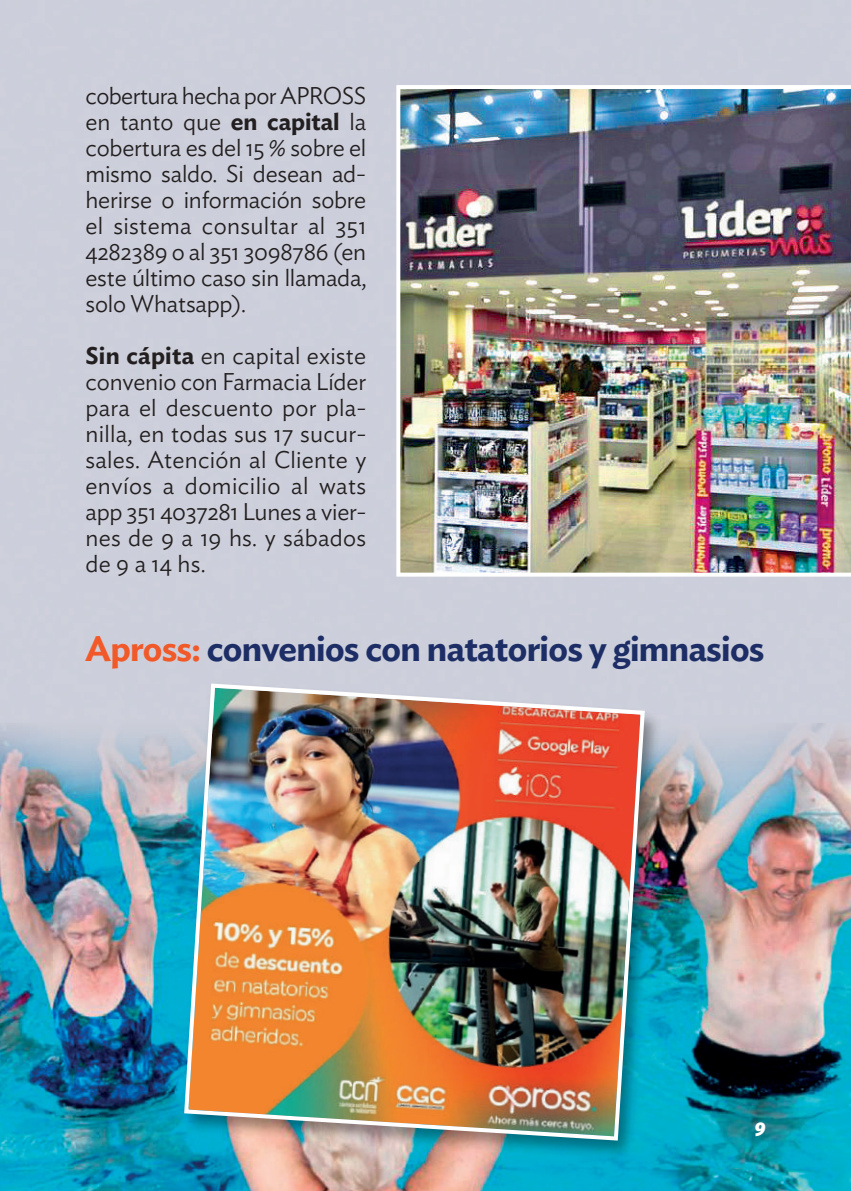
<style>
.page{position:relative;width:851px;height:1191px;background:#fff}
.page>*{position:absolute;margin:0;border:0;box-sizing:border-box;transform-origin:0 0}
.t1{font:600 35px "Ideal Sans";letter-spacing:-.02em;color:#1d2e66}
.t2{font:300 24px/26px "Ideal Sans";letter-spacing:-.01em;color:#231f20;text-align:justify}
.t3{font:italic 700 20px "Ideal Sans";color:#fff}
.s1{font-weight:600}
.s2{color:#f15929}
</style>
<div class="page">
<img style="left:0;top:0;width:850px;height:1191px">
<img style="left:174px;top:674px;width:496px;height:493px">
<img style="left:182px;top:681px;width:464px;height:461px">
<img style="left:396px;top:85px;width:454px;height:491px">
<p class="t2" style="left:85px;top:85px;width:282px">cobertura hecha por APROSS en tanto que <span class="s1">en capital</span> la cobertura es del 15 % sobre el mismo saldo. Si desean ad&shy;herirse o información sobre el sistema consultar al 351<br>4282389 o al 351 3098786 (en este último caso sin llamada, solo Whatsapp).</p>
<p class="t2" style="left:85px;top:345px;width:282px"><span class="s1">Sin cápita</span> en capital existe convenio con Farmacia Líder para el descuento por pla&shy;nilla, en todas sus 17 sucur&shy;sales. Atención al Cliente y envíos a domicilio al wats app 351 4037281 Lunes a vier&shy;nes de 9 a 19 hs. y sábados de 9 a 14 hs.</p>
<h1 class="t1" style="left:85px;top:636px;width:680px"><span class="s2">Apross:</span> convenios con natatorios y gimnasios</h1>
<p class="t3" style="left:754px;top:1117px;width:13px">9</p>
</div>
